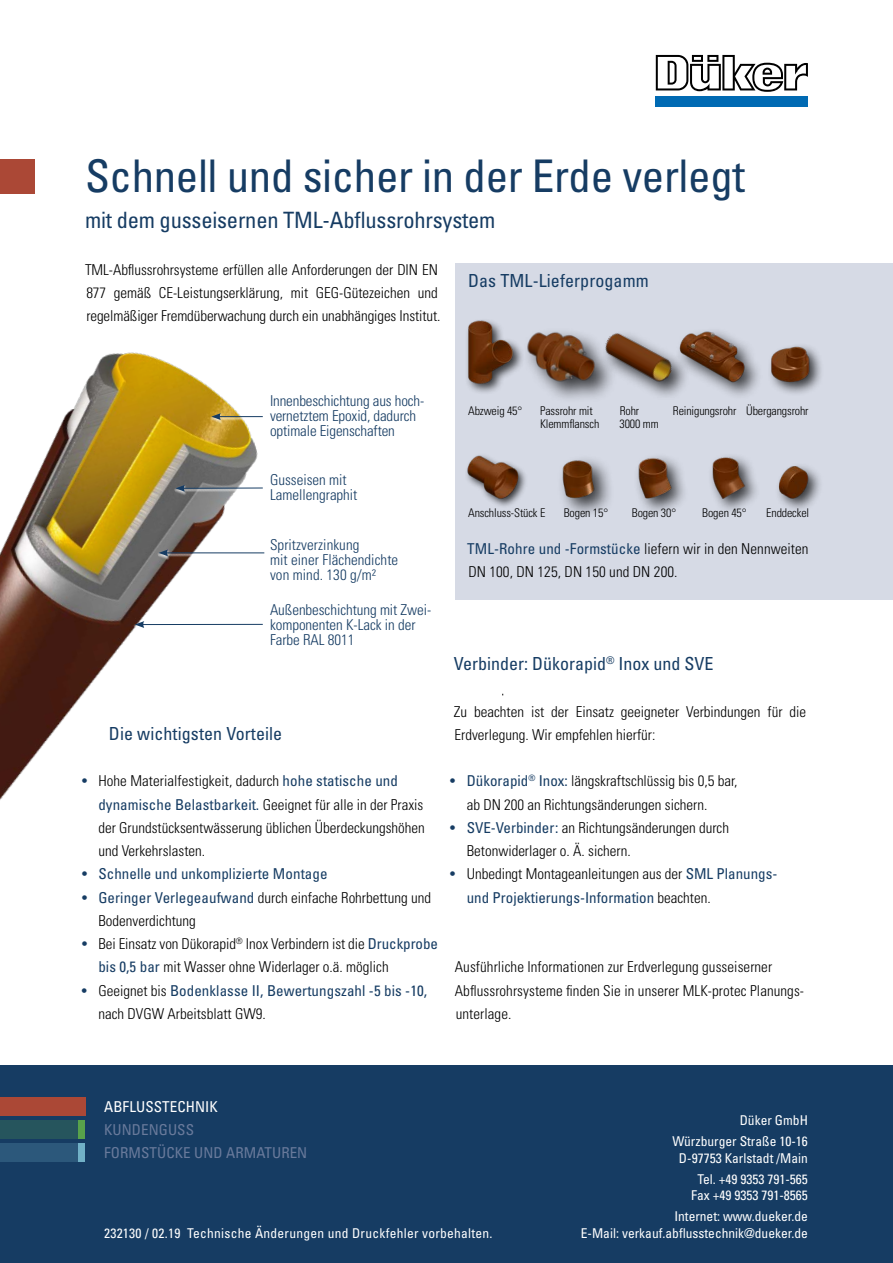
<style>
.page{position:relative;width:893px;height:1263px;background:#fff}
.page>*{position:absolute;margin:0;border:0;box-sizing:border-box;transform-origin:0 0}
.t1{font:condensed 45px "Univers LT Std";letter-spacing:-.01em;color:#163c63}
.t2{font:condensed 22.5px "Univers LT Std";letter-spacing:-.01em;color:#163c63}
.t3{font:condensed 18px "Univers LT Std";letter-spacing:.005em;color:#163c63}
.t4{font:300 condensed 15px/23.2px "Univers LT Std";color:#000}
.t5{font:300 condensed 15px/15px "Univers LT Std";letter-spacing:-.005em;color:#163c63}
.t6{font:condensed 15px/23.2px "Univers LT Std";letter-spacing:.005em;color:#163c63}
.t7{font:condensed 15px/23.2px "Univers LT Std";letter-spacing:.005em;color:#697a9b}
.t8{font:condensed 15px "Univers LT Std";letter-spacing:.005em;color:#fff}
.t9{font:condensed 13.5px/21px "Univers LT Std";color:#fff;text-align:right}
.t10{font:condensed 13.5px "Univers LT Std";letter-spacing:.02em;color:#fff}
.t11{font:300 condensed 12px/13.5px "Univers LT Std";letter-spacing:-.01em;color:#000}
.s1{font-weight:400;color:#163c63}
.s2{font-weight:300;color:#000}
</style>
<div class="page">
<div style="left:0;top:159px;width:34px;height:34px;background:#ab4836"></div>
<div style="left:656px;top:97px;width:152px;height:10px;background:#006ab3"></div>
<svg style="left:656px;top:55px;width:152px;height:37px"></svg>
<div style="left:455px;top:264px;width:438px;height:336px;background:#d6dae5"></div>
<div style="left:0;top:1065px;width:893px;height:198px;background:#163c63"></div>
<div style="left:0;top:1143px;width:85px;height:19px;background:#2c587b"></div>
<div style="left:79px;top:1143px;width:6px;height:19px;background:#71b1c7"></div>
<div style="left:0;top:1120px;width:85px;height:19px;background:#26555d"></div>
<div style="left:79px;top:1120px;width:6px;height:19px;background:#58a24b"></div>
<div style="left:0;top:1097px;width:85px;height:18px;background:#ab4836"></div>
<div style="left:465px;top:318px;width:60px;height:77px;background:#000;opacity:.75"></div>
<img style="left:465px;top:319px;width:53px;height:66px">
<img style="left:561px;top:459px;width:49px;height:53px">
<div style="left:633px;top:452px;width:56px;height:64px;background:#000;opacity:.75"></div>
<img style="left:633px;top:452px;width:53px;height:56px">
<div style="left:707px;top:453px;width:54px;height:62px;background:#000;opacity:.75"></div>
<img style="left:707px;top:453px;width:51px;height:54px">
<div style="left:675px;top:326px;width:89px;height:75px;background:#000;opacity:.75"></div>
<img style="left:686px;top:326px;width:61px;height:63px">
<div style="left:600px;top:329px;width:90px;height:72px;background:#000;opacity:.75"></div>
<img style="left:617px;top:326px;width:69px;height:70px">
<div style="left:522px;top:327px;width:95px;height:77px;background:#000;opacity:.75"></div>
<img style="left:521px;top:318px;width:82px;height:77px">
<img style="left:756px;top:328px;width:65px;height:68px">
<div style="left:774px;top:462px;width:50px;height:51px;background:#000;opacity:.75"></div>
<img style="left:774px;top:462px;width:48px;height:45px">
<div style="left:465px;top:453px;width:63px;height:55px;background:#000;opacity:.75"></div>
<img style="left:465px;top:453px;width:56px;height:50px">
<img style="left:0;top:352px;width:258px;height:448px">
<svg style="left:209px;top:396px;width:54px;height:41px"></svg>
<svg style="left:132px;top:456px;width:133px;height:215px"></svg>
<h1 class="t1" style="left:85px;top:148px;width:661px">Schnell und sicher in der Erde verlegt</h1>
<h2 class="t2" style="left:85px;top:206px;width:412px">mit dem gusseisernen TML-Abflussrohrsystem</h2>
<p class="t4" style="left:85px;top:258px;width:357px">TML-Abflussrohrsysteme erfüllen alle Anforderungen der DIN EN<br>877 gemäß CE-Leistungserklärung, mit GEG-Gütezeichen und regelmäßiger Fremdüberwachung durch ein unabhängiges Institut.</p>
<p class="t3" style="left:468px;top:269px;width:182px">Das TML-Lieferprogamm</p>
<p class="t5" style="left:270px;top:393px;width:156px">Innenbeschichtung aus hoch&shy;vernetztem Epoxid, dadurch optimale Eigenschaften</p>
<p class="t11" style="left:468px;top:404px;width:56px">Abzweig 45°</p>
<p class="t11" style="left:540px;top:404px;width:61px">Passrohr mit<br>Klemmflansch</p>
<p class="t11" style="left:619px;top:404px;width:41px">Rohr<br>3000 mm</p>
<p class="t11" style="left:673px;top:404px;width:137px">Reinigungsrohr Übergangsrohr</p>
<p class="t5" style="left:270px;top:473px;width:89px">Gusseisen mit<br>Lamellengraphit</p>
<p class="t5" style="left:270px;top:537px;width:130px">Spritzverzinkung<br>mit einer Flächendichte von mind. 130 g/m²</p>
<p class="t5" style="left:270px;top:602px;width:163px">Außenbeschichtung mit Zwei&shy;komponenten K-Lack in der<br>Farbe RAL 8011</p>
<p class="t3" style="left:109px;top:722px;width:175px">Die wichtigsten Vorteile</p>
<p class="t4" style="left:98px;top:769px;width:328px;text-indent:-16px"><span class="s1">•</span> Hohe Materialfestigkeit, dadurch <span class="s1">hohe statische und dynamische Belastbarkeit.</span> Geeignet für alle in der Praxis der Grundstücksentwässerung üblichen Überdeckungshöhen und Verkehrslasten.</p>
<p class="t6" style="left:82px;top:862px;width:247px">• Schnelle und unkomplizierte Montage</p>
<p class="t4" style="left:98px;top:886px;width:334px;text-indent:-16px"><span class="s1">• Geringer Verlegeaufwand</span> durch einfache Rohrbettung und<br>Bodenverdichtung</p>
<p class="t4" style="left:98px;top:932px;width:341px;text-indent:-16px"><span class="s1">•</span> Bei Einsatz von Dükorapid<sup>®</sup> Inox Verbindern ist die <span class="s1">Druckprobe bis 0,5 bar</span> mit Wasser ohne Widerlager o.ä. möglich</p>
<p class="t6" style="left:98px;top:978px;width:330px;text-indent:-16px">• <span class="s2">Geeignet bis</span> Bodenklasse II, Bewertungszahl -5 bis -10, <span class="s2">nach DVGW Arbeitsblatt GW9.</span></p>
<p class="t11" style="left:468px;top:505px;width:79px">Anschluss-Stück E</p>
<p class="t4" style="left:467px;top:537px;width:343px"><span class="s1">TML-Rohre und -Formstücke</span> liefern wir in den Nennweiten<br>DN 100, DN 125, DN 150 und DN 200.</p>
<p class="t11" style="left:564px;top:505px;width:46px">Bogen 15°</p>
<p class="t11" style="left:632px;top:505px;width:46px">Bogen 30°</p>
<p class="t11" style="left:702px;top:505px;width:46px">Bogen 45°</p>
<p class="t11" style="left:766px;top:505px;width:44px">Enddeckel</p>
<p class="t3" style="left:454px;top:652px;width:261px">Verbinder: Dükorapid<sup>®</sup> Inox und SVE</p>
<p class="t4" style="left:454px;top:700px;width:354px">Zu beachten ist der Einsatz geeigneter Verbindungen für die<br>Erdverlegung. Wir empfehlen hierfür:</p>
<p class="t4" style="left:467px;top:769px;width:272px;text-indent:-16px"><span class="s1">• Dükorapid</span><sup>®</sup> <span class="s1">Inox:</span> längskraftschlüssig bis 0,5 bar, ab DN 200 an Richtungsänderungen sichern.</p>
<p class="t4" style="left:467px;top:816px;width:264px;text-indent:-16px"><span class="s1">• SVE-Verbinder:</span> an Richtungsänderungen durch<br>Betonwiderlager o. Ä. sichern.</p>
<p class="t6" style="left:467px;top:862px;width:312px;text-indent:-16px">• <span class="s2">Unbedingt Montageanleitungen aus der</span> SML Planungs&shy;und Projektierungs-Information <span class="s2">beachten.</span></p>
<p class="t4" style="left:455px;top:955px;width:351px">Ausführliche Informationen zur Erdverlegung gusseiserner<br>Abflussrohrsysteme finden Sie in unserer MLK-protec Planungs&shy;unterlage.</p>
<p class="t8" style="left:104px;top:1097px;width:115px">ABFLUSSTECHNIK</p>
<p class="t7" style="left:104px;top:1118px;width:205px">KUNDENGUSS<br>FORMSTÜCKE UND ARMATUREN</p>
<p class="t10" style="left:104px;top:1224px;width:390px">232130 / 02.19 Technische Änderungen und Druckfehler vorbehalten.</p>
<p class="t9" style="left:672px;top:1110px;width:137px">Düker GmbH<br>Würzburger Straße 10-16</p>
<p class="t9" style="left:679px;top:1147px;width:130px">D-97753 Karlstadt /Main<br>Tel. +49 9353 791-565</p>
<p class="t9" style="left:674px;top:1185px;width:135px">Fax +49 9353 791-8565<br>Internet: www.dueker.de</p>
<p class="t9" style="left:581px;top:1222px;width:229px">E-Mail: verkauf.abflusstechnik@dueker.de</p>
</div>
